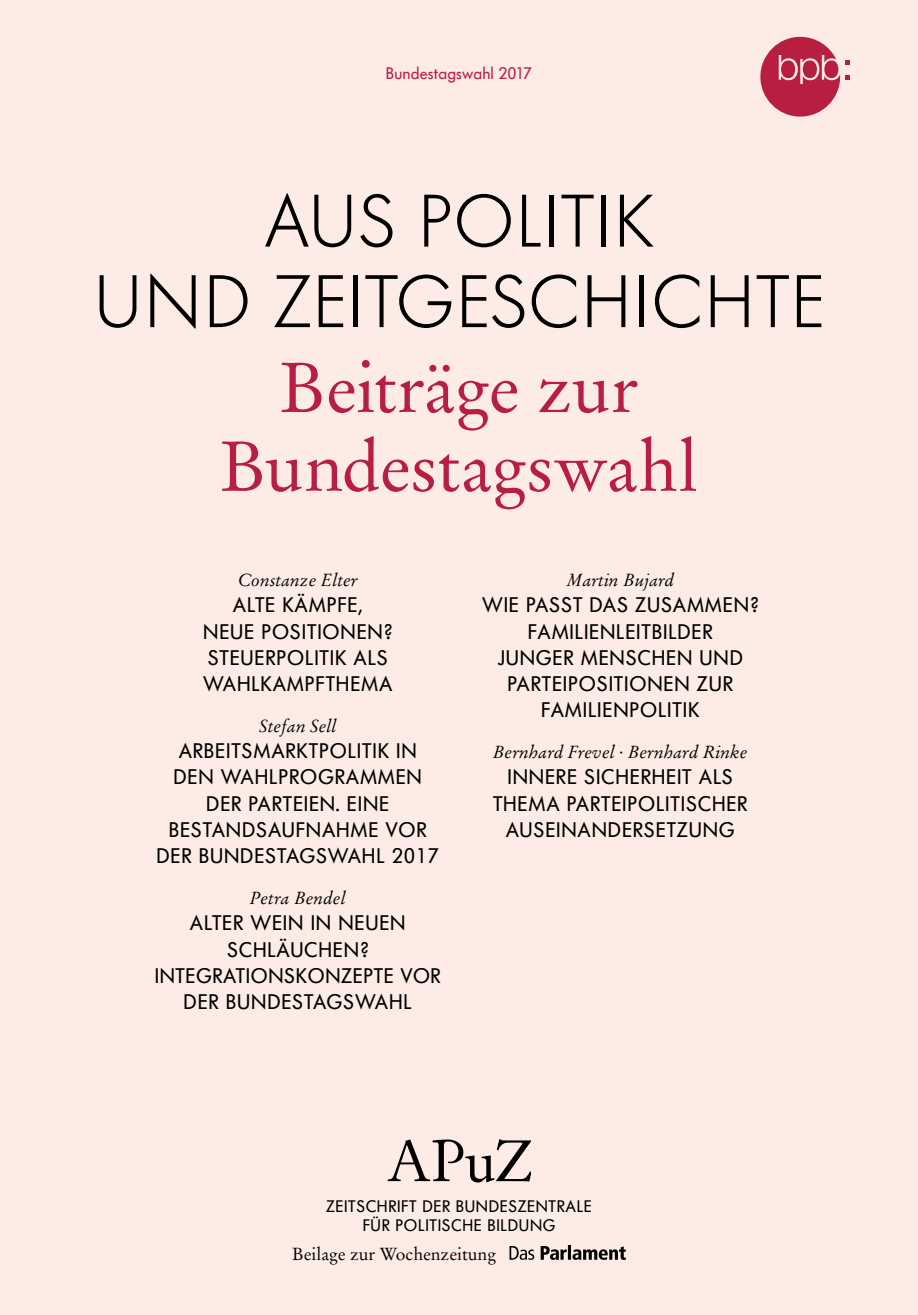
<style>
.page{position:relative;width:918px;height:1315px;background:#fdece5}
.page>*{position:absolute;margin:0;border:0;box-sizing:border-box;transform-origin:0 0}
.t1{font:300 73.5px/80.5px "Futura BQ";letter-spacing:.01em;color:#000;text-align:center}
.U1_Schwerpunktthema{font:70px/78.8px "Stempel Garamond LT";letter-spacing:-.005em;color:#b71e3f;text-align:center}
.U1_Titel{font:21px/26.2px "Futura BQ";letter-spacing:.04em;color:#000;text-align:center}
.U1_Autor{font:italic 17.5px "Stempel Garamond LT";color:#000}
.t2{font:17.5px "Stempel Garamond LT";color:#000}
.t3{font:16.62px/19.9px "Futura BQ";letter-spacing:.04em;color:#000;text-align:center}
.t4{font:16.62px "Futura BQ";letter-spacing:.015em;color:#b71e3f}
</style>
<div class="page">
<svg style="left:760px;top:37px;width:89px;height:80px"></svg>
<svg style="left:540px;top:1245px;width:86px;height:15px"></svg>
<svg style="left:509px;top:1246px;width:25px;height:14px"></svg>
<svg style="left:388px;top:1139px;width:142px;height:43px"></svg>
<p class="t4" style="left:386px;top:63px;width:148px">Bundestagswahl 2017</p>
<h1 class="t1" style="left:94px;top:181px;width:732px">AUS POLITIK<br>UND ZEITGESCHICHTE</h1>
<p class="U1_Schwerpunktthema" style="left:220px;top:349px;width:479px">Beiträge zur<br>Bundestagswahl</p>
<p class="U1_Autor" style="left:238px;top:569px;width:122px">Constanze Elter</p>
<p class="U1_Titel" style="left:203px;top:592px;width:191px">ALTE KÄMPFE,<br>NEUE POSITIONEN?<br>STEUERPOLITIK ALS<br>WAHLKAMPFTHEMA</p>
<p class="U1_Autor" style="left:259px;top:715px;width:79px">Stefan Sell</p>
<p class="U1_Titel" style="left:156px;top:737px;width:284px">ARBEITSMARKTPOLITIK IN<br>DEN WAHLPROGRAMMEN<br>DER PARTEIEN. EINE<br>BESTANDSAUFNAHME VOR<br>DER BUNDESTAGSWAHL 2017</p>
<p class="U1_Autor" style="left:250px;top:887px;width:97px">Petra Bendel</p>
<p class="U1_Titel" style="left:155px;top:909px;width:287px">ALTER WEIN IN NEUEN<br>SCHLÄUCHEN?<br>INTEGRATIONSKONZEPTE VOR<br>DER BUNDESTAGSWAHL</p>
<p class="U1_Autor" style="left:566px;top:569px;width:110px">Martin Bujard</p>
<p class="U1_Titel" style="left:482px;top:592px;width:278px">WIE PASST DAS ZUSAMMEN?<br>FAMILIENLEITBILDER<br>JUNGER MENSCHEN UND<br>PARTEIPOSITIONEN ZUR<br>FAMILIENPOLITIK</p>
<p class="U1_Autor" style="left:493px;top:741px;width:256px">Bernhard Frevel · Bernhard Rinke</p>
<p class="U1_Titel" style="left:493px;top:764px;width:256px">INNERE SICHERHEIT ALS<br>THEMA PARTEIPOLITISCHER<br>AUSEINANDERSETZUNG</p>
<p class="t3" style="left:326px;top:1195px;width:267px">ZEITSCHRIFT DER BUNDESZENTRALE<br>FÜR POLITISCHE BILDUNG</p>
<p class="t2" style="left:292px;top:1243px;width:205px">Beilage zur Wochenzeitung</p>
</div>
